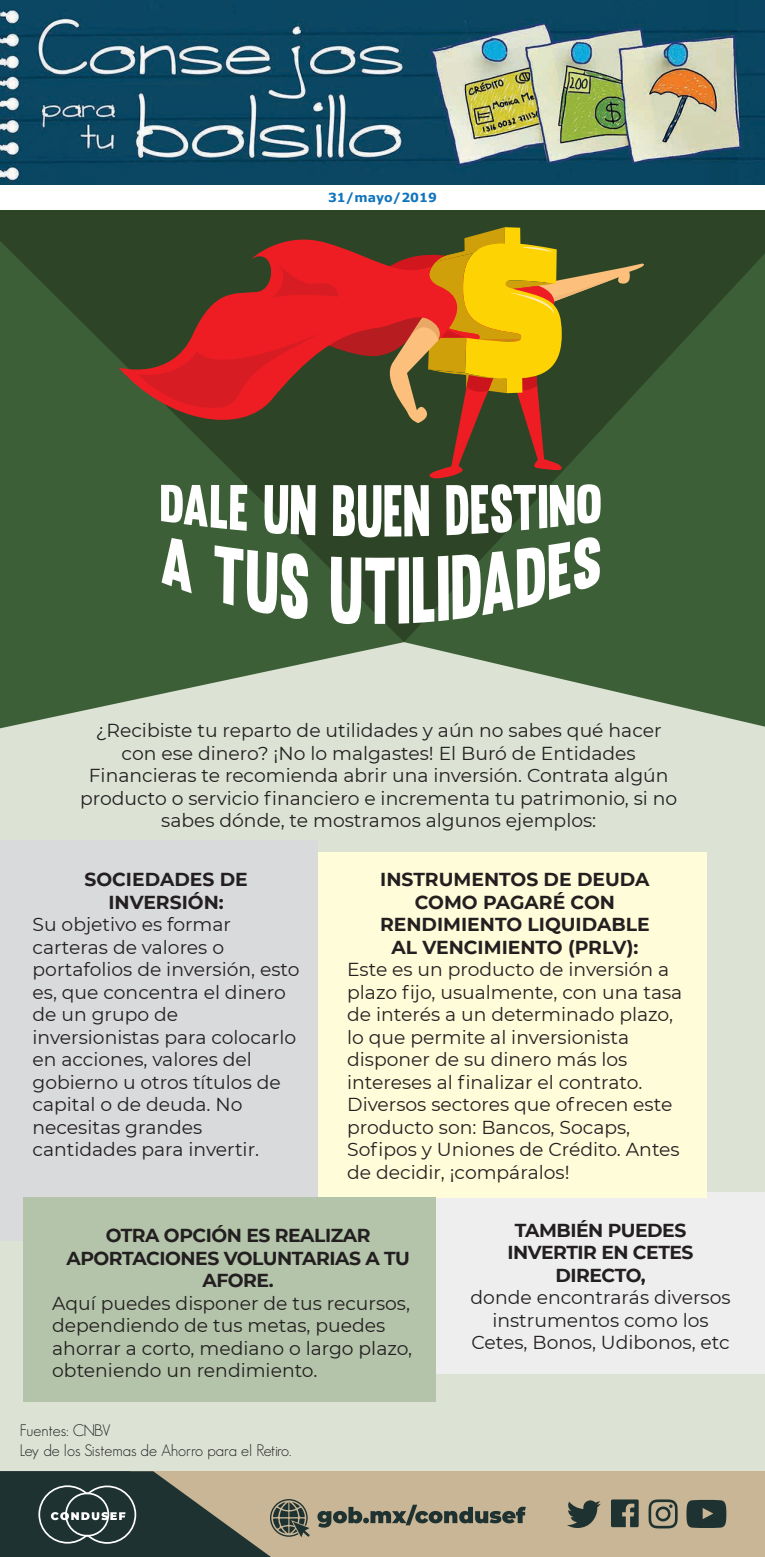
<style>
.page{position:relative;width:765px;height:1557px;background:#fff}
.page>*{position:absolute;margin:0;border:0;box-sizing:border-box;transform-origin:0 0}
.t1{font:18.75px/22.5px "Montserrat";color:#231f20}
.t2{font:700 18.75px/22.5px "Montserrat";letter-spacing:-.015em;color:#231f20;text-align:center}
.t3{font:300 16.25px/19.5px "Geosans";color:#231f20}
.t4{font:700 12.5px "Verdana";color:#1074bc}
</style>
<div class="page">
<div style="left:0;top:210px;width:765px;height:1260px;background:#dce3d5"></div>
<div style="left:433px;top:1192px;width:332px;height:181px;background:#eeeeef"></div>
<div style="left:291px;top:852px;width:415px;height:345px;background:#fffcda"></div>
<div style="left:0;top:840px;width:317px;height:401px;background:#d9dadc"></div>
<div style="left:23px;top:1197px;width:413px;height:204px;background:#b4c4aa"></div>
<svg style="left:0;top:642px;width:765px;height:86px"></svg>
<svg style="left:0;top:210px;width:765px;height:432px;background:#385832"></svg>
<svg style="left:119px;top:230px;width:19px;height:206px;background:#394a2a"></svg>
<svg style="left:138px;top:227px;width:508px;height:397px;background:#7c6744"></svg>
<div style="left:130px;top:1471px;width:635px;height:85px;background:#c9b696"></div>
<svg style="left:317px;top:1504px;width:209px;height:24px"></svg>
<svg style="left:611px;top:1499px;width:28px;height:27px"></svg>
<svg style="left:567px;top:1500px;width:34px;height:27px"></svg>
<svg style="left:686px;top:1499px;width:40px;height:28px"></svg>
<svg style="left:649px;top:1499px;width:29px;height:29px"></svg>
<svg style="left:0;top:1471px;width:310px;height:85px"></svg>
<img style="left:0;top:0;width:765px;height:185px">
<p class="t4" style="left:328px;top:189px;width:110px">31/mayo/2019</p>
<p class="t1" style="left:80px;top:718px;width:599px;text-align:center">¿Recibiste tu reparto de utilidades y aún no sabes qué hacer con ese dinero? ¡No lo malgastes! El Buró de Entidades Financieras te recomienda abrir una inversión. Contrata algún producto o servicio financiero e incrementa tu patrimonio, si no sabes dónde, te mostramos algunos ejemplos:</p>
<p class="t2" style="left:84px;top:867px;width:165px">SOCIEDADES DE<br>INVERSIÓN:</p>
<p class="t1" style="left:33px;top:912px;width:269px">Su objetivo es formar carteras de valores o portafolios de inversión, esto es, que concentra el dinero de un grupo de inversionistas para colocarlo en acciones, valores del gobierno u otros títulos de capital o de deuda. No necesitas grandes cantidades para invertir.</p>
<p class="t2" style="left:380px;top:867px;width:271px">INSTRUMENTOS DE DEUDA<br>COMO PAGARÉ CON<br>RENDIMIENTO LIQUIDABLE<br>AL VENCIMIENTO (PRLV):</p>
<p class="t1" style="left:347px;top:957px;width:337px">Este es un producto de inversión a plazo fijo, usualmente, con una tasa de interés a un determinado plazo, lo que permite al inversionista disponer de su dinero más los intereses al finalizar el contrato.<br>Diversos sectores que ofrecen este producto son: Bancos, Socaps,<br>Sofipos y Uniones de Crédito. Antes de decidir, ¡compáralos!</p>
<p class="t2" style="left:66px;top:1223px;width:345px">OTRA OPCIÓN ES REALIZAR<br>APORTACIONES VOLUNTARIAS A TU<br>AFORE.</p>
<p class="t1" style="left:52px;top:1290px;width:362px">Aquí puedes disponer de tus recursos, dependiendo de tus metas, puedes ahorrar a corto, mediano o largo plazo, obteniendo un rendimiento.</p>
<p class="t3" style="left:20px;top:1420px;width:273px">Fuentes: CNBV<br>Ley de los Sistemas de Ahorro para el Retiro.</p>
<p class="t2" style="left:508px;top:1217px;width:187px">TAMBIÉN PUEDES<br>INVERTIR EN CETES<br>DIRECTO,</p>
<p class="t1" style="left:471px;top:1285px;width:262px;text-align:center">donde encontrarás diversos instrumentos como los<br>Cetes, Bonos, Udibonos, etc</p>
</div>
